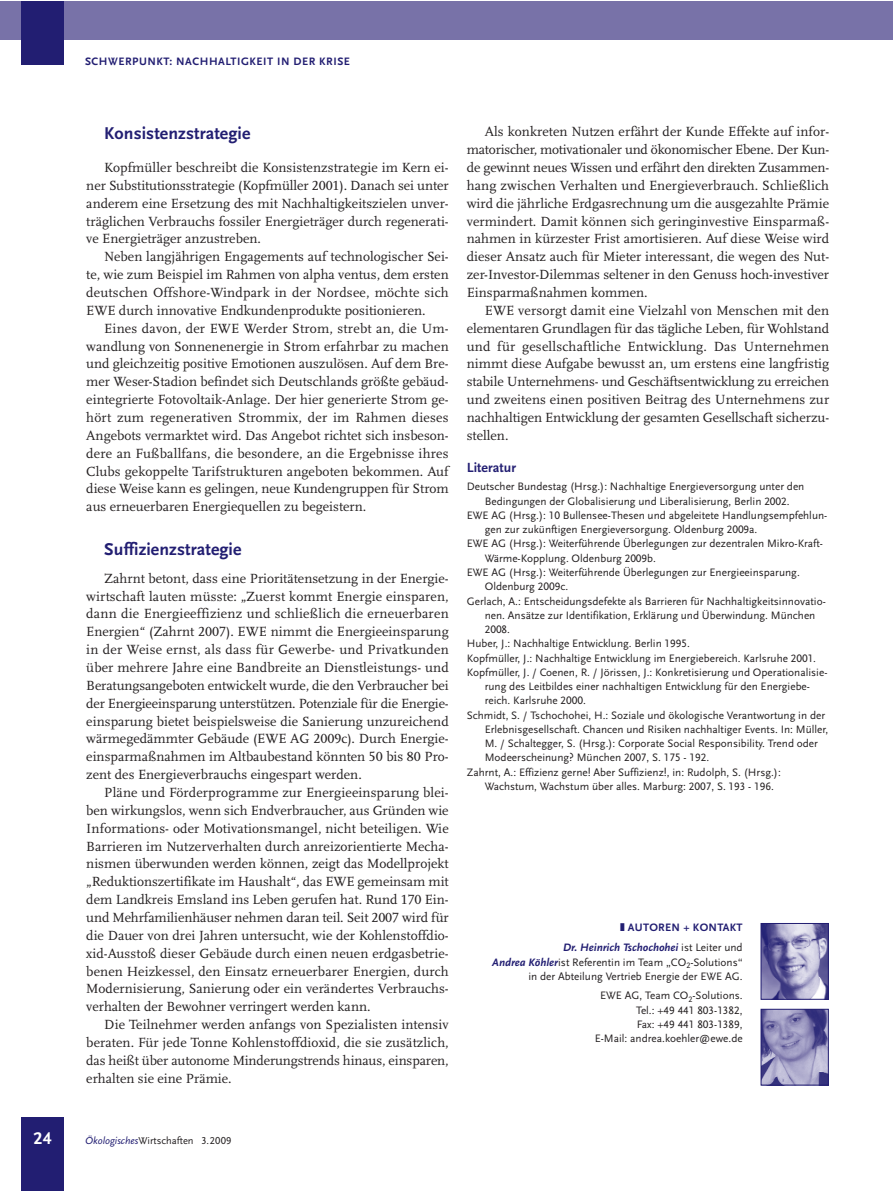
<style>
.page{position:relative;width:893px;height:1191px;background:#fff}
.page>*{position:absolute;margin:0;border:0;box-sizing:border-box;transform-origin:0 0}
.t1{font:700 17.85px "Scala Sans LF";letter-spacing:.005em;color:#221e72}
.t2{font:700 17.85px "Scala Sans LF";color:#fff}
.t3{font:13.8px/17.9px "Scala LF";color:#231f20;text-align:justify}
.t4{font:700 13.8px "Scala Sans LF";letter-spacing:.005em;color:#221e72}
.t5{font:11.25px/14.2px "Scala Sans LF";color:#231f20;text-align:right}
.t6{font:italic 700 11.25px/20px "Scala Sans LF";color:#221e72;text-align:right}
.t7{font:700 11.25px "Scala Sans LF";letter-spacing:.05em;color:#221e72}
.t8{font:10.5px "Scala Sans LF";color:#231f20}
.s1{font-style:normal}
.s2{font-weight:400;font-style:normal;color:#231f20}
.s3{font-weight:700;font-style:italic;color:#221e72}
.s4{font-style:italic;color:#221e72}
</style>
<div class="page">
<div style="left:0;top:1px;width:892px;height:38px;background:#7872a8"></div>
<div style="left:21px;top:1117px;width:43px;height:74px;background:#221e72"></div>
<div style="left:21px;top:1px;width:43px;height:64px;background:#221e72"></div>
<img style="left:763px;top:925px;width:64px;height:72px">
<div style="left:761px;top:923px;width:68px;height:76px;border:1px solid #221e72"></div>
<img style="left:763px;top:1011px;width:64px;height:72px">
<div style="left:761px;top:1009px;width:68px;height:76px;border:1px solid #221e72"></div>
<p class="t2" style="left:33px;top:1131px;width:20px">24</p>
<p class="t7" style="left:85px;top:57px;width:266px">SCHWERPUNKT: NACHHALTIGKEIT IN DER KRISE</p>
<p class="t1" style="left:104px;top:126px;width:148px">Konsistenzstrategie</p>
<p class="t3" style="left:86px;top:160px;width:364px;text-indent:18px">Kopfmüller beschreibt die Konsistenzstrategie im Kern ei&shy;ner Substitutionsstrategie (Kopfmüller 2001). Danach sei unter anderem eine Ersetzung des mit Nachhaltigkeitszielen unver&shy;träglichen Verbrauchs fossiler Energieträger durch regenerati&shy;ve Energieträger anzustreben.</p>
<p class="t3" style="left:86px;top:249px;width:364px;text-indent:18px">Neben langjährigen Engagements auf technologischer Sei&shy;te, wie zum Beispiel im Rahmen von alpha ventus, dem ersten deutschen Offshore-Windpark in der Nordsee, möchte sich EWE durch innovative Endkundenprodukte positionieren.</p>
<p class="t3" style="left:86px;top:320px;width:364px;text-indent:18px">Eines davon, der EWE Werder Strom, strebt an, die Um&shy;wandlung von Sonnenenergie in Strom erfahrbar zu machen und gleichzeitig positive Emotionen auszulösen. Auf dem Bre&shy;mer Weser-Stadion befindet sich Deutschlands größte gebäud&shy;eintegrierte Fotovoltaik-Anlage. Der hier generierte Strom ge&shy;hört zum regenerativen Strommix, der im Rahmen dieses Angebots vermarktet wird. Das Angebot richtet sich insbeson&shy;dere an Fußballfans, die besondere, an die Ergebnisse ihres Clubs gekoppelte Tarifstrukturen angeboten bekommen. Auf diese Weise kann es gelingen, neue Kundengruppen für Strom aus erneuerbaren Energiequellen zu begeistern.</p>
<p class="t1" style="left:104px;top:542px;width:139px">Suffizienzstrategie</p>
<p class="t3" style="left:86px;top:570px;width:364px;text-indent:18px">Zahrnt betont, dass eine Prioritätensetzung in der Energie&shy;wirtschaft lauten müsste: „Zuerst kommt Energie einsparen, dann die Energieeffizienz und schließlich die erneuerbaren Energien“ (Zahrnt 2007). EWE nimmt die Energieeinsparung in der Weise ernst, als dass für Gewerbe- und Privatkunden über mehrere Jahre eine Bandbreite an Dienstleistungs- und Beratungsangeboten entwickelt wurde, die den Verbraucher bei der Energieeinsparung unterstützen. Potenziale für die Energie&shy;einsparung bietet beispielsweise die Sanierung unzureichend wärmegedämmter Gebäude (EWE AG 2009c). Durch Energie&shy;einsparmaßnahmen im Altbaubestand könnten 50 bis 80 Pro&shy;zent des Energieverbrauchs eingespart werden.</p>
<p class="t3" style="left:86px;top:784px;width:364px;text-indent:18px">Pläne und Förderprogramme zur Energieeinsparung blei&shy;ben wirkungslos, wenn sich Endverbraucher, aus Gründen wie Informations- oder Motivationsmangel, nicht beteiligen. Wie Barrieren im Nutzerverhalten durch anreizorientierte Mecha&shy;nismen überwunden werden können, zeigt das Modellprojekt „Reduktionszertifikate im Haushalt“, das EWE gemeinsam mit dem Landkreis Emsland ins Leben gerufen hat. Rund 170 Ein&shy;und Mehrfamilienhäuser nehmen daran teil. Seit 2007 wird für die Dauer von drei Jahren untersucht, wie der Kohlenstoffdio&shy;xid-Ausstoß dieser Gebäude durch einen neuen erdgasbetrie&shy;benen Heizkessel, den Einsatz erneuerbarer Energien, durch Modernisierung, Sanierung oder ein verändertes Verbrauchs&shy;verhalten der Bewohner verringert werden kann.</p>
<p class="t3" style="left:86px;top:1016px;width:364px;text-indent:18px">Die Teilnehmer werden anfangs von Spezialisten intensiv beraten. Für jede Tonne Kohlenstoffdioxid, die sie zusätzlich, das heißt über autonome Minderungstrends hinaus, einsparen, erhalten sie eine Prämie.</p>
<p class="t3" style="left:467px;top:124px;width:364px;text-indent:18px">Als konkreten Nutzen erfährt der Kunde Effekte auf infor&shy;matorischer, motivationaler und ökonomischer Ebene. Der Kun&shy;de gewinnt neues Wissen und erfährt den direkten Zusammen&shy;hang zwischen Verhalten und Energieverbrauch. Schließlich wird die jährliche Erdgasrechnung um die ausgezahlte Prämie vermindert. Damit können sich geringinvestive Einsparmaß&shy;nahmen in kürzester Frist amortisieren. Auf diese Weise wird dieser Ansatz auch für Mieter interessant, die wegen des Nut&shy;zer-Investor-Dilemmas seltener in den Genuss hoch-investiver Einsparmaßnahmen kommen.</p>
<p class="t3" style="left:467px;top:303px;width:364px;text-indent:18px">EWE versorgt damit eine Vielzahl von Menschen mit den elementaren Grundlagen für das tägliche Leben, für Wohlstand und für gesellschaftliche Entwicklung. Das Unternehmen nimmt diese Aufgabe bewusst an, um erstens eine langfristig stabile Unternehmens- und Geschäftsentwicklung zu erreichen und zweitens einen positiven Beitrag des Unternehmens zur nachhaltigen Entwicklung der gesamten Gesellschaft sicherzu&shy;stellen.</p>
<p class="t4" style="left:467px;top:462px;width:51px">Literatur</p>
<p class="t5" style="left:467px;top:480px;width:339px">Deutscher Bundestag (Hrsg.): Nachhaltige Energieversorgung unter den</p>
<p class="t5" style="left:485px;top:495px;width:306px">Bedingungen der Globalisierung und Liberalisierung, Berlin 2002.</p>
<p class="t5" style="left:467px;top:509px;width:362px">EWE AG (Hrsg.): 10 Bullensee-Thesen und abgeleitete Handlungsempfehlun-</p>
<p class="t5" style="left:485px;top:523px;width:274px">gen zur zukünftigen Energieversorgung. Oldenburg 2009a.</p>
<p class="t5" style="left:467px;top:537px;width:358px">EWE AG (Hrsg.): Weiterführende Überlegungen zur dezentralen Mikro-Kraft-</p>
<p class="t5" style="left:485px;top:552px;width:173px">Wärme-Kopplung. Oldenburg 2009b.</p>
<p class="t5" style="left:467px;top:566px;width:335px">EWE AG (Hrsg.): Weiterführende Überlegungen zur Energieeinsparung.</p>
<p class="t5" style="left:485px;top:580px;width:85px">Oldenburg 2009c.</p>
<p class="t5" style="left:467px;top:594px;width:360px">Gerlach, A.: Entscheidungsdefekte als Barrieren für Nachhaltigkeitsinnovatio-</p>
<p class="t5" style="left:485px;top:609px;width:332px">nen. Ansätze zur Identifikation, Erklärung und Überwindung. München</p>
<p class="t5" style="left:485px;top:623px;width:27px">2008.</p>
<p class="t5" style="left:467px;top:637px;width:225px">Huber, J.: Nachhaltige Entwicklung. Berlin 1995.</p>
<p class="t5" style="left:467px;top:651px;width:351px">Kopfmüller, J.: Nachhaltige Entwicklung im Energiebereich. Karlsruhe 2001.</p>
<p class="t5" style="left:467px;top:666px;width:362px">Kopfmüller, J. / Coenen, R. / Jörissen, J.: Konkretisierung und Operationalisie-</p>
<p class="t5" style="left:485px;top:680px;width:327px">rung des Leitbildes einer nachhaltigen Entwicklung für den Energiebe-</p>
<p class="t5" style="left:485px;top:694px;width:103px">reich. Karlsruhe 2000.</p>
<p class="t5" style="left:467px;top:708px;width:360px">Schmidt, S. / Tschochohei, H.: Soziale und ökologische Verantwortung in der</p>
<p class="t5" style="left:485px;top:723px;width:345px">Erlebnisgesellschaft. Chancen und Risiken nachhaltiger Events. In: Müller,</p>
<p class="t5" style="left:485px;top:737px;width:335px">M. / Schaltegger, S. (Hrsg.): Corporate Social Responsibility. Trend oder</p>
<p class="t5" style="left:485px;top:751px;width:226px">Modeerscheinung? München 2007, S. 175 - 192.</p>
<p class="t5" style="left:467px;top:765px;width:316px">Zahrnt, A.: Effizienz gerne! Aber Suffizienz!, in: Rudolph, S. (Hrsg.):</p>
<p class="t5" style="left:485px;top:780px;width:291px">Wachstum, Wachstum über alles. Marburg: 2007, S. 193 - 196.</p>
<p class="t6" style="left:563px;top:918px;width:181px">❚ <span class="s1">AUTOREN + KONTAKT<br></span>Dr. Heinrich Tschochohei <span class="s2">ist Leiter und</span></p>
<p class="t5" style="left:492px;top:955px;width:252px"><span class="s3">Andrea Köhler</span>ist Referentin im Team „CO<sub>2</sub>-Solutions“ in der Abteilung Vertrieb Energie der EWE AG.</p>
<p class="t5" style="left:595px;top:989px;width:149px">EWE AG, Team CO<sub>2</sub>-Solutions.<br>Tel.: +49 441 803-1382,<br>Fax: +49 441 803-1389,<br>E-Mail: andrea.koehler@ewe.de</p>
<p class="t8" style="left:85px;top:1136px;width:148px"><span class="s4">Ökologisches</span>Wirtschaften 3.2009</p>
</div>
